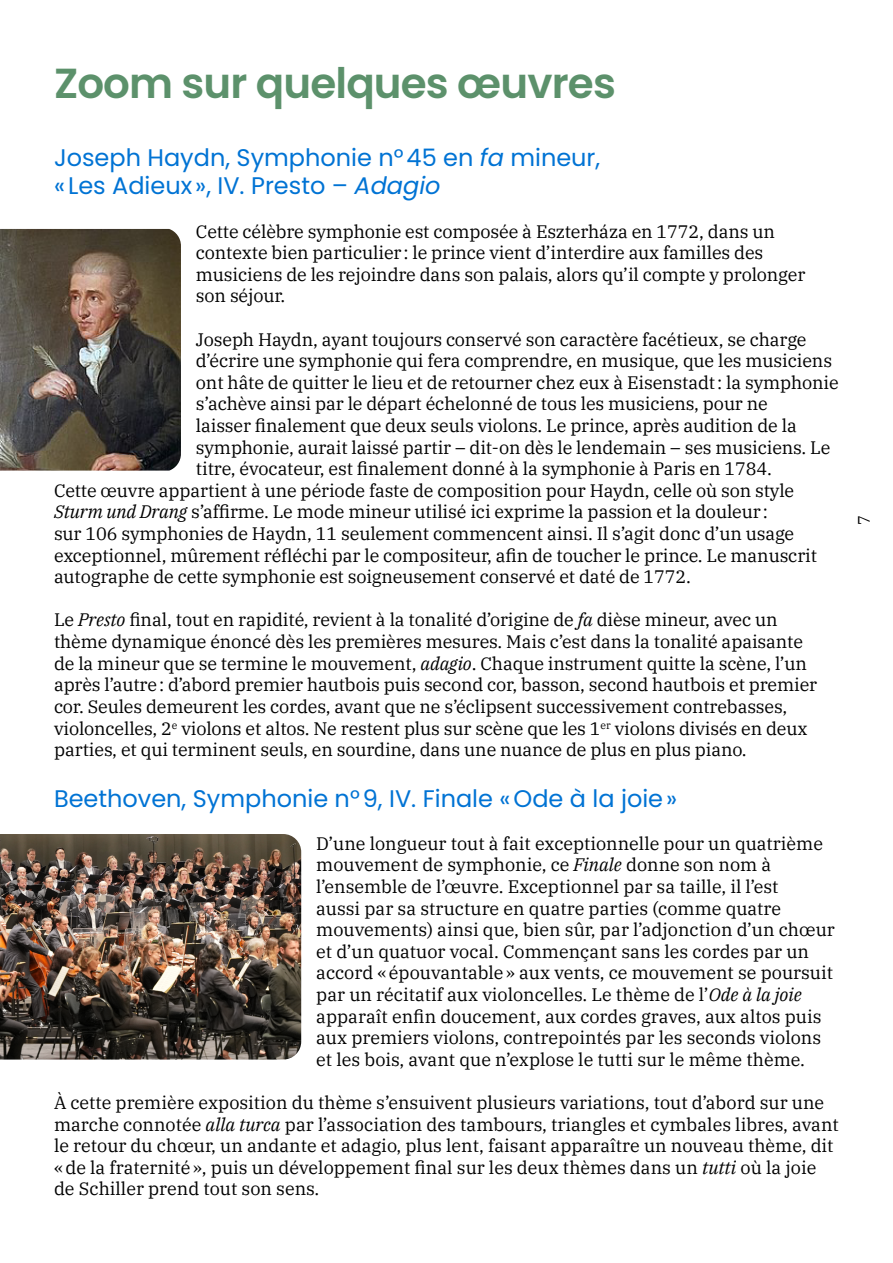
<style>
.page{position:relative;width:893px;height:1263px;background:#fff}
.page>*{position:absolute;margin:0;border:0;box-sizing:border-box;transform-origin:0 0}
.t1{font:600 42px "Poppins";letter-spacing:-.02em;color:#5c916b}
.t2{font:24px/28.8px "Poppins";color:#0073d4}
.t3{font:18px/21.6px "IBM Plex Serif";letter-spacing:-.01em;color:#000}
.t4{font:16.5px "IBM Plex Serif";color:#000}
.s1{font-style:italic}
</style>
<div class="page">
<img style="left:0;top:229px;width:181px;height:242px">
<img style="left:0;top:834px;width:301px;height:225px">
<h1 class="t1" style="left:54px;top:59px;width:563px">Zoom sur quelques œuvres</h1>
<h2 class="t2" style="left:54px;top:143px;width:548px">Joseph Haydn, Symphonie n°45 en <span class="s1">fa</span> mineur, « Les Adieux », IV. Presto – <span class="s1">Adagio</span></h2>
<p class="t3" style="left:196px;top:219px;width:611px">Cette célèbre symphonie est composée à Eszterháza en 1772, dans un contexte bien particulier: le prince vient d’interdire aux familles des musiciens de les rejoindre dans son palais, alors qu’il compte y prolonger son séjour.</p>
<p class="t3" style="left:196px;top:327px;width:612px">Joseph Haydn, ayant toujours conservé son caractère facétieux, se charge</p>
<p class="t3" style="left:196px;top:349px;width:638px">d’écrire une symphonie qui fera comprendre, en musique, que les musiciens</p>
<p class="t3" style="left:196px;top:370px;width:644px">ont hâte de quitter le lieu et de retourner chez eux à Eisenstadt: la symphonie</p>
<p class="t3" style="left:196px;top:392px;width:573px">s’achève ainsi par le départ échelonné de tous les musiciens, pour ne</p>
<p class="t3" style="left:196px;top:413px;width:602px">laisser finalement que deux seuls violons. Le prince, après audition de la</p>
<p class="t3" style="left:196px;top:435px;width:636px">symphonie, aurait laissé partir – dit-on dès le lendemain – ses musiciens. Le</p>
<p class="t3" style="left:196px;top:457px;width:577px">titre, évocateur, est finalement donné à la symphonie à Paris en 1784.</p>
<p class="t3" style="left:54px;top:478px;width:742px">Cette œuvre appartient à une période faste de composition pour Haydn, celle où son style</p>
<p class="t3" style="left:54px;top:500px;width:715px"><span class="s1">Sturm und Drang</span> s’affirme. Le mode mineur utilisé ici exprime la passion et la douleur:</p>
<p class="t3" style="left:54px;top:521px;width:742px">sur 106 symphonies de Haydn, 11 seulement commencent ainsi. Il s’agit donc d’un usage</p>
<p class="t3" style="left:54px;top:543px;width:765px">exceptionnel, mûrement réfléchi par le compositeur, afin de toucher le prince. Le manuscrit</p>
<p class="t3" style="left:54px;top:565px;width:638px">autographe de cette symphonie est soigneusement conservé et daté de 1772.</p>
<p class="t3" style="left:54px;top:608px;width:765px">Le <span class="s1">Presto</span> final, tout en rapidité, revient à la tonalité d’origine de <span class="s1">fa</span> dièse mineur, avec un thème dynamique énoncé dès les premières mesures. Mais c’est dans la tonalité apaisante de la mineur que se termine le mouvement, <span class="s1">adagio</span>. Chaque instrument quitte la scène, l’un après l’autre: d’abord premier hautbois puis second cor, basson, second hautbois et premier cor. Seules demeurent les cordes, avant que ne s’éclipsent successivement contrebasses, violoncelles, 2<sup>e</sup> violons et altos. Ne restent plus sur scène que les 1<sup>er</sup> violons divisés en deux parties, et qui terminent seuls, en sourdine, dans une nuance de plus en plus piano.</p>
<h2 class="t2" style="left:54px;top:784px;width:625px">Beethoven, Symphonie n°9, IV. Finale «Ode à la joie»</h2>
<p class="t3" style="left:316px;top:831px;width:520px">D’une longueur tout à fait exceptionnelle pour un quatrième mouvement de symphonie, ce <span class="s1">Finale</span> donne son nom à l’ensemble de l’œuvre. Exceptionnel par sa taille, il l’est<br>aussi par sa structure en quatre parties (comme quatre mouvements) ainsi que, bien sûr, par l’adjonction d’un chœur et d’un quatuor vocal. Commençant sans les cordes par un accord «épouvantable» aux vents, ce mouvement se poursuit par un récitatif aux violoncelles. Le thème de l’<span class="s1">Ode à la joie </span>apparaît enfin doucement, aux cordes graves, aux altos puis aux premiers violons, contrepointés par les seconds violons et les bois, avant que n’explose le tutti sur le même thème.</p>
<p class="t3" style="left:54px;top:1090px;width:786px">À cette première exposition du thème s’ensuivent plusieurs variations, tout d’abord sur une marche connotée <span class="s1">alla turca</span> par l’association des tambours, triangles et cymbales libres, avant le retour du chœur, un andante et adagio, plus lent, faisant apparaître un nouveau thème, dit «de la fraternité», puis un développement final sur les deux thèmes dans un <span class="s1">tutti</span> où la joie de Schiller prend tout son sens.</p>
<p class="t4" style="left:851px;top:525px;width:11px;rotate:-90deg">7</p>
</div>
